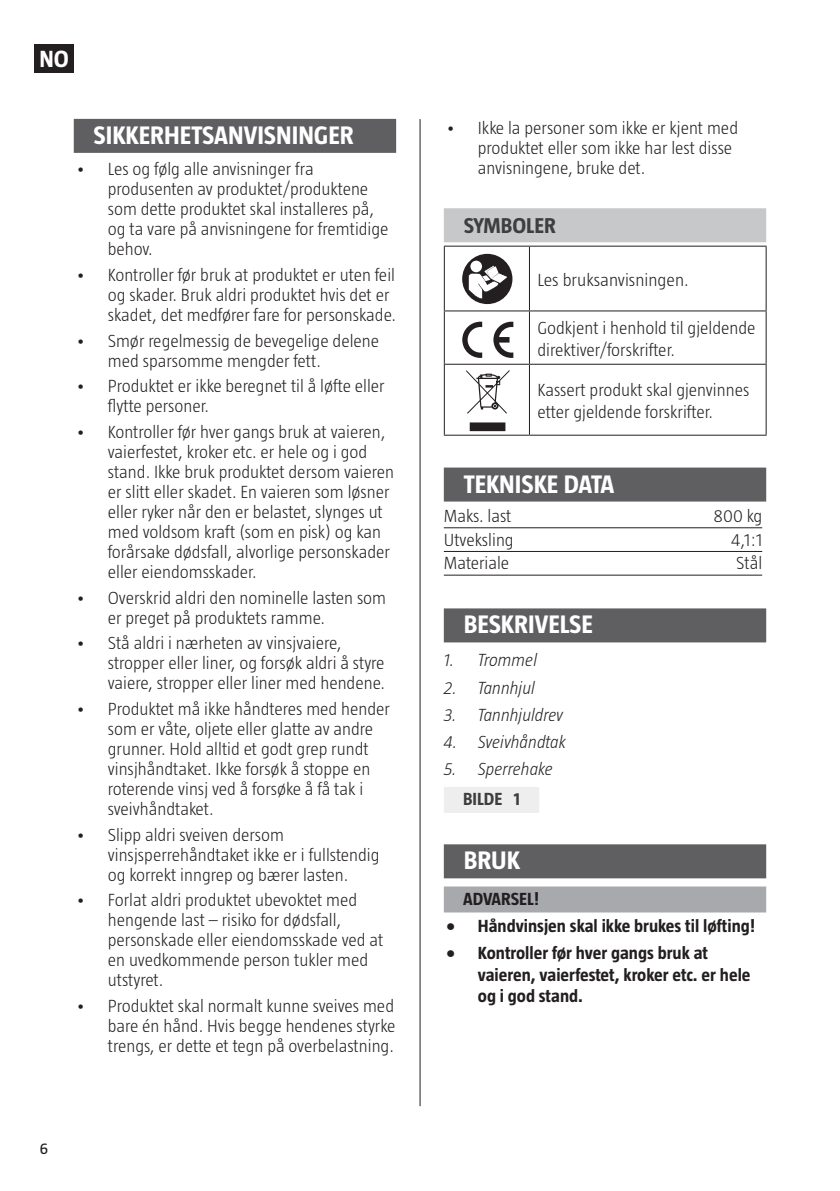
<style>
.page{position:relative;width:840px;height:1191px;background:#fff}
.page>*{position:absolute;margin:0;border:0;box-sizing:border-box;transform-origin:0 0}
.t1{font:700 26px "Taz";color:#fff}
.t2{font:700 24px "Taz";color:#fff}
.t3{font:700 22px "Taz";color:#3e3e3f}
.t4{font:300 18px/20px "Taz";color:#231f20}
.t5{font:700 18px/21.6px "Taz";color:#231f20}
.t6{font:italic 300 18px "Taz";color:#231f20}
.t7{font:700 18px "Taz";color:#3e3e3f}
.t8{font:16px "Taz";color:#231f20}
</style>
<div class="page">
<div style="left:35px;top:44px;width:39px;height:29px;background:#231f20"></div>
<hr style="left:419px;top:119px;width:1px;height:987px;background:#231f20">
<div style="left:443px;top:208px;width:322px;height:34px;background:#c7c8ca"></div>
<div style="left:443px;top:467px;width:322px;height:34px;background:#5f5f62"></div>
<hr style="left:443px;top:527px;width:318px;height:1px;background:#231f20">
<hr style="left:443px;top:551px;width:318px;height:1px;background:#231f20">
<hr style="left:443px;top:575px;width:318px;height:1px;background:#231f20">
<div style="left:443px;top:608px;width:322px;height:34px;background:#5f5f62"></div>
<div style="left:443px;top:787px;width:96px;height:26px;background:#eeeeef"></div>
<div style="left:443px;top:844px;width:322px;height:34px;background:#5f5f62"></div>
<div style="left:443px;top:886px;width:322px;height:26px;background:#a8a9ad"></div>
<hr style="left:443px;top:246px;width:86px;height:1px;background:#231f20">
<hr style="left:529px;top:246px;width:237px;height:1px;background:#231f20">
<hr style="left:443px;top:247px;width:1px;height:63px;background:#231f20">
<hr style="left:528px;top:247px;width:1px;height:63px;background:#231f20">
<hr style="left:765px;top:247px;width:1px;height:63px;background:#231f20">
<hr style="left:443px;top:310px;width:86px;height:1px;background:#231f20">
<hr style="left:443px;top:311px;width:1px;height:53px;background:#231f20">
<hr style="left:529px;top:310px;width:237px;height:1px;background:#231f20">
<hr style="left:528px;top:311px;width:1px;height:53px;background:#231f20">
<hr style="left:765px;top:311px;width:1px;height:53px;background:#231f20">
<hr style="left:443px;top:364px;width:86px;height:1px;background:#231f20">
<hr style="left:443px;top:365px;width:1px;height:70px;background:#231f20">
<hr style="left:529px;top:364px;width:237px;height:1px;background:#231f20">
<hr style="left:528px;top:365px;width:1px;height:70px;background:#231f20">
<hr style="left:765px;top:365px;width:1px;height:70px;background:#231f20">
<hr style="left:443px;top:435px;width:86px;height:1px;background:#231f20">
<hr style="left:529px;top:435px;width:237px;height:1px;background:#231f20">
<div style="left:462px;top:254px;width:50px;height:50px;background:#231f20;border-radius:50%"></div>
<div style="left:470px;top:261px;width:11px;height:11px;background:#fff;border-radius:50%"></div>
<svg style="left:468px;top:265px;width:41px;height:34px"></svg>
<svg style="left:462px;top:322px;width:20px;height:36px"></svg>
<svg style="left:493px;top:322px;width:20px;height:36px"></svg>
<svg style="left:466px;top:370px;width:43px;height:61px"></svg>
<div style="left:74px;top:119px;width:322px;height:34px;background:#5f5f62"></div>
<h2 class="t2" style="left:39px;top:45px;width:31px">NO</h2>
<h1 class="t1" style="left:94px;top:120px;width:261px">SIKKERHETSANVISNINGER</h1>
<p class="t4" style="left:108px;top:159px;width:282px;text-indent:-32px">• Les og følg alle anvisninger fra produsenten av produktet/produktene som dette produktet skal installeres på, og ta vare på anvisningene for fremtidige behov.</p>
<p class="t4" style="left:108px;top:264px;width:289px;text-indent:-32px">• Kontroller før bruk at produktet er uten feil og skader. Bruk aldri produktet hvis det er skadet, det medfører fare for personskade.</p>
<p class="t4" style="left:108px;top:330px;width:273px;text-indent:-32px">• Smør regelmessig de bevegelige delene med sparsomme mengder fett.</p>
<p class="t4" style="left:108px;top:376px;width:278px;text-indent:-32px">• Produktet er ikke beregnet til å løfte eller flytte personer.</p>
<p class="t4" style="left:108px;top:421px;width:287px;text-indent:-32px">• Kontroller før hver gangs bruk at vaieren, vaierfestet, kroker etc. er hele og i god stand. Ikke bruk produktet dersom vaieren er slitt eller skadet. En vaieren som løsner eller ryker når den er belastet, slynges ut med voldsom kraft (som en pisk) og kan forårsake dødsfall, alvorlige personskader eller eiendomsskader.</p>
<p class="t4" style="left:108px;top:587px;width:280px;text-indent:-32px">• Overskrid aldri den nominelle lasten som er preget på produktets ramme.</p>
<p class="t4" style="left:108px;top:633px;width:279px;text-indent:-32px">• Stå aldri i nærheten av vinsjvaiere, stropper eller liner, og forsøk aldri å styre vaiere, stropper eller liner med hendene.</p>
<p class="t4" style="left:108px;top:698px;width:283px;text-indent:-32px">• Produktet må ikke håndteres med hender som er våte, oljete eller glatte av andre grunner. Hold alltid et godt grep rundt vinsjhåndtaket. Ikke forsøk å stoppe en roterende vinsj ved å forsøke å få tak i sveivhåndtaket.</p>
<p class="t4" style="left:108px;top:824px;width:273px;text-indent:-32px">• Slipp aldri sveiven dersom vinsjsperrehåndtaket ikke er i fullstendig og korrekt inngrep og bærer lasten.</p>
<p class="t4" style="left:108px;top:890px;width:277px;text-indent:-32px">• Forlat aldri produktet ubevoktet med hengende last – risiko for dødsfall, personskade eller eiendomsskade ved at en uvedkommende person tukler med utstyret.</p>
<p class="t4" style="left:108px;top:995px;width:289px;text-align:justify;text-indent:-32px">• Produktet skal normalt kunne sveives med bare én hånd. Hvis begge hendenes styrke trengs, er dette et tegn på overbelastning.</p>
<p class="t8" style="left:40px;top:1139px;width:10px">6</p>
<p class="t4" style="left:477px;top:118px;width:261px;text-indent:-32px">• Ikke la personer som ikke er kjent med produktet eller som ikke har lest disse anvisningene, bruke det.</p>
<p class="t3" style="left:463px;top:213px;width:94px">SYMBOLER</p>
<p class="t4" style="left:537px;top:269px;width:153px">Les bruksanvisningen.</p>
<p class="t4" style="left:537px;top:317px;width:219px;line-height:21.6px">Godkjent i henhold til gjeldende direktiver/forskrifter.</p>
<p class="t4" style="left:537px;top:379px;width:213px;line-height:21.6px">Kassert produkt skal gjenvinnes etter gjeldende forskrifter.</p>
<h1 class="t1" style="left:463px;top:469px;width:152px">TEKNISKE DATA</h1>
<p class="t4" style="left:443px;top:505px;width:69px">Maks. last</p>
<p class="t4" style="left:713px;top:505px;width:50px">800 kg</p>
<p class="t4" style="left:443px;top:529px;width:71px">Utveksling</p>
<p class="t4" style="left:730px;top:529px;width:32px">4,1:1</p>
<p class="t4" style="left:443px;top:553px;width:67px">Materiale</p>
<p class="t4" style="left:735px;top:553px;width:27px">Stål</p>
<h1 class="t1" style="left:463px;top:610px;width:130px">BESKRIVELSE</h1>
<p class="t6" style="left:443px;top:650px;width:95px">1. Trommel</p>
<p class="t6" style="left:443px;top:677px;width:92px">2. Tannhjul</p>
<p class="t6" style="left:443px;top:704px;width:121px">3. Tannhjuldrev</p>
<p class="t6" style="left:443px;top:732px;width:124px">4. Sveivhåndtak</p>
<p class="t6" style="left:443px;top:759px;width:110px">5. Sperrehake</p>
<p class="t7" style="left:463px;top:789px;width:59px">BILDE 1</p>
<h1 class="t1" style="left:463px;top:846px;width:58px">BRUK</h1>
<p class="t5" style="left:463px;top:887px;width:78px">ADVARSEL!</p>
<p class="t5" style="left:445px;top:914px;width:311px">• Håndvinsjen skal ikke brukes til løfting!</p>
<p class="t5" style="left:477px;top:942px;width:274px;text-indent:-32px">• Kontroller før hver gangs bruk at vaieren, vaierfestet, kroker etc. er hele og i god stand.</p>
</div>
